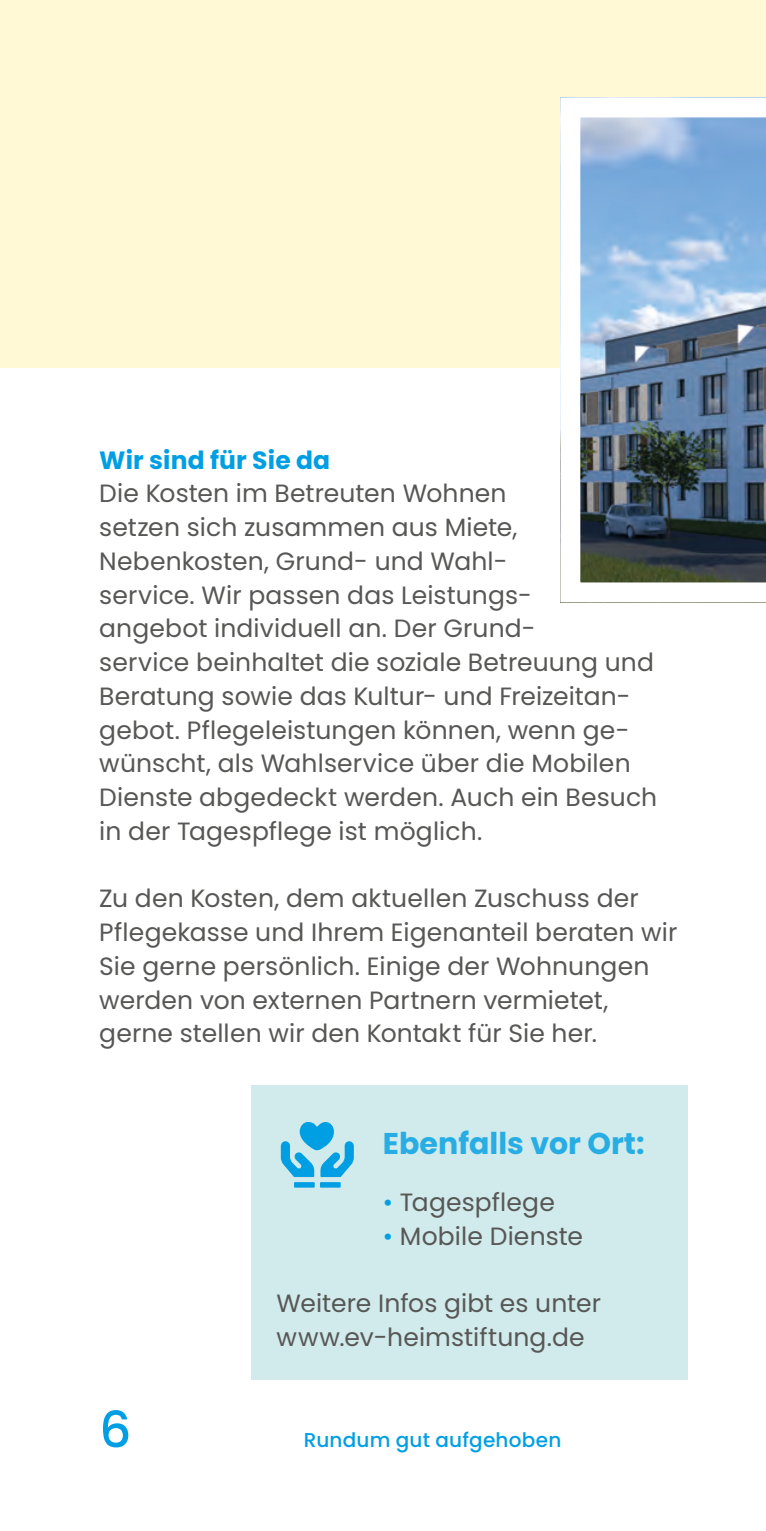
<style>
.page{position:relative;width:766px;height:1531px;background:#fff}
.page>*{position:absolute;margin:0;border:0;box-sizing:border-box;transform-origin:0 0}
.t1{font:500 50px "Poppins";color:#009fe3}
.t2{font:700 30px "Poppins";color:#27ade4}
.Grundtext{font:25px/33.8px "Poppins";letter-spacing:.005em;color:#575756}
.Grundtext-2{font:700 25px "Poppins";letter-spacing:.005em;color:#009fe3}
.t3{font:500 20px "Poppins";letter-spacing:.01em;color:#009fe3}
.s1{color:#009fe3}
</style>
<div class="page">
<div style="left:0;top:0;width:765px;height:367px;background:#fff9d6"></div>
<div style="left:252px;top:1085px;width:435px;height:295px;background:#d1eaeb"></div>
<svg style="left:560px;top:97px;width:205px;height:505px"></svg>
<svg style="left:281px;top:1122px;width:73px;height:65px"></svg>
<p class="Grundtext-2" style="left:99px;top:445px;width:232px">Wir sind für Sie da</p>
<p class="Grundtext" style="left:99px;top:477px;width:408px">Die Kosten im Betreuten Wohnen</p>
<p class="Grundtext" style="left:99px;top:510px;width:419px">setzen sich zusammen aus Miete,</p>
<p class="Grundtext" style="left:99px;top:544px;width:410px">Nebenkosten, Grund- und Wahl-</p>
<p class="Grundtext" style="left:99px;top:578px;width:434px">service. Wir passen das Leistungs-</p>
<p class="Grundtext" style="left:99px;top:612px;width:438px">angebot individuell an. Der Grund-</p>
<p class="Grundtext" style="left:99px;top:645px;width:559px">service beinhaltet die soziale Betreuung und Beratung sowie das Kultur- und Freizeitan&shy;gebot. Pflegeleistungen können, wenn ge&shy;wünscht, als Wahlservice über die Mobilen Dienste abgedeckt werden. Auch ein Besuch in der Tagespflege ist möglich.</p>
<p class="Grundtext" style="left:99px;top:882px;width:579px">Zu den Kosten, dem aktuellen Zuschuss der Pflegekasse und Ihrem Eigenanteil beraten wir Sie gerne persönlich. Einige der Wohnungen werden von externen Partnern vermietet, gerne stellen wir den Kontakt für Sie her.</p>
<p class="t2" style="left:383px;top:1126px;width:263px">Ebenfalls vor Ort:</p>
<p class="Grundtext" style="left:383px;top:1185px;width:173px"><span class="s1">•</span> Tagespflege</p>
<p class="Grundtext" style="left:383px;top:1219px;width:201px"><span class="s1">•</span> Mobile Dienste</p>
<p class="t1" style="left:99px;top:1401px;width:34px">6</p>
<p class="Grundtext" style="left:276px;top:1287px;width:326px">Weitere Infos gibt es unter www.ev-heimstiftung.de</p>
<p class="t3" style="left:304px;top:1429px;width:259px">Rundum gut aufgehoben</p>
</div>
